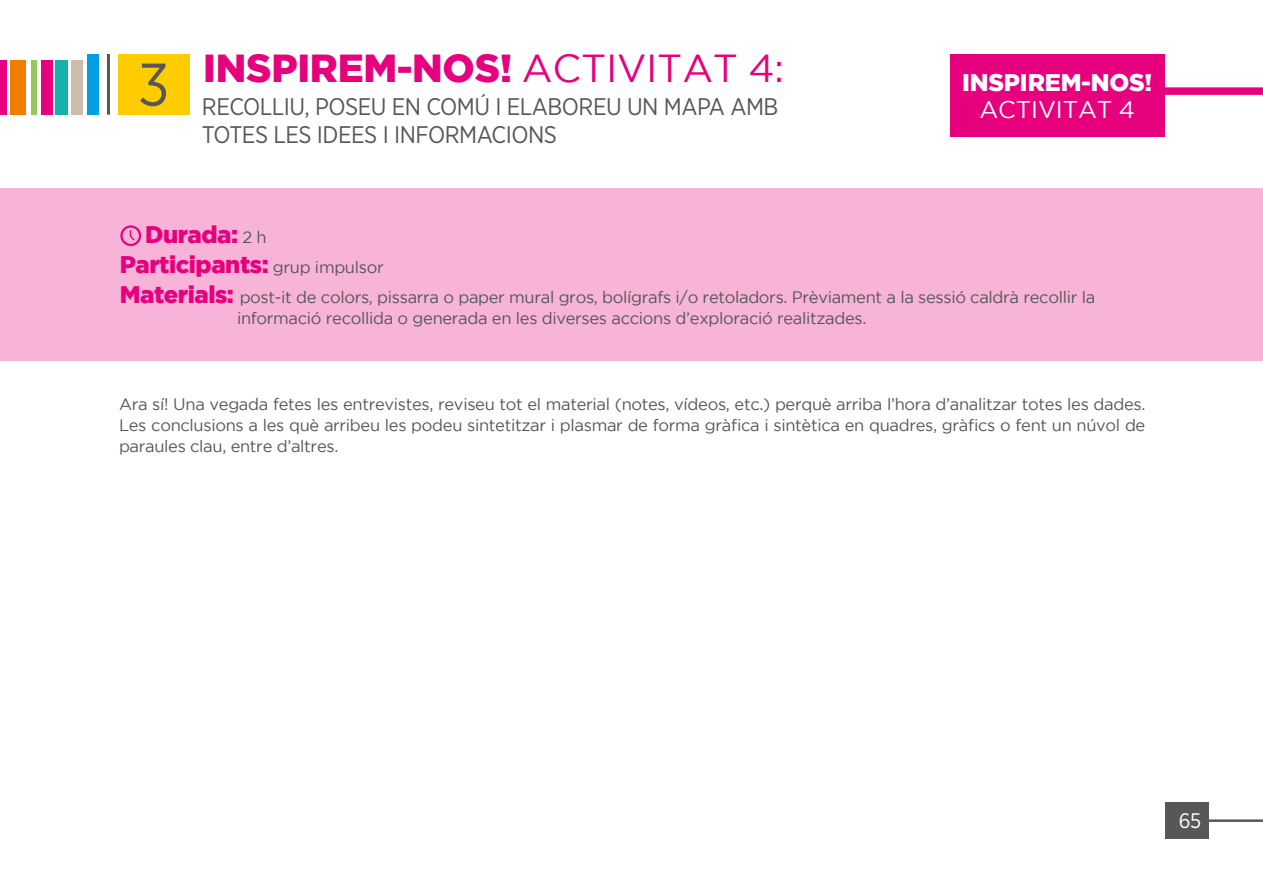
<style>
.page{position:relative;width:1263px;height:893px;background:#fff}
.page>*{position:absolute;margin:0;border:0;box-sizing:border-box;transform-origin:0 0}
.t1{font:60px "Gotham Narrow";color:#575756}
.t2{font:900 39px "Gotham";letter-spacing:-.005em;color:#e6007d}
.t3{font:24px/28.5px "Gotham Narrow";letter-spacing:-.02em;color:#575756}
.t4{font:900 24px/30px "Gotham";letter-spacing:-.02em;color:#e6007d}
.t5{font:900 24px "Gotham";letter-spacing:-.005em;color:#fff}
.t6{font:24px "Gotham";letter-spacing:-.005em;color:#fff}
.t7{font:21px "Gotham Narrow";color:#fff}
.t8{font:16.5px/21px "Gotham";letter-spacing:-.02em;color:#575756}
.s1{font-weight:400}
.s2{font-weight:400;font-size:16.5px;color:#575756}
.s3{font-weight:900;font-size:24px;color:#e6007d}
</style>
<div class="page">
<hr style="left:1185px;top:819px;width:78px;height:3px;background:#575756">
<div style="left:1165px;top:802px;width:43px;height:37px;background:#575756"></div>
<div style="left:0;top:188px;width:1263px;height:173px;background:#f7b3d8"></div>
<svg style="left:120px;top:225px;width:21px;height:21px"></svg>
<div style="left:1098px;top:87px;width:165px;height:8px;background:#e6007d"></div>
<div style="left:950px;top:54px;width:214px;height:83px;background:#e6007d"></div>
<hr style="left:107px;top:54px;width:3px;height:61px;background:#575756">
<div style="left:87px;top:54px;width:12px;height:61px;background:#009fe3"></div>
<div style="left:71px;top:60px;width:12px;height:55px;background:#cbbcab"></div>
<div style="left:55px;top:60px;width:12px;height:55px;background:#15b1ab"></div>
<div style="left:41px;top:60px;width:12px;height:55px;background:#e6007d"></div>
<div style="left:31px;top:60px;width:6px;height:55px;background:#9ac45c"></div>
<div style="left:10px;top:60px;width:16px;height:55px;background:#ef7d00"></div>
<div style="left:0;top:60px;width:7px;height:55px;background:#e6007d"></div>
<div style="left:118px;top:54px;width:72px;height:61px;background:#fc0"></div>
<h1 class="t1" style="left:138px;top:47px;width:33px">3</h1>
<h2 class="t2" style="left:203px;top:46px;width:582px">INSPIREM-NOS! <span class="s1">ACTIVITAT 4:</span></h2>
<h3 class="t3" style="left:202px;top:92px;width:578px">RECOLLIU, POSEU EN COMÚ I ELABOREU UN MAPA AMB<br>TOTES LES IDEES I INFORMACIONS</h3>
<h3 class="t5" style="left:962px;top:68px;width:192px">INSPIREM-NOS!</h3>
<h3 class="t6" style="left:979px;top:96px;width:157px">ACTIVITAT 4</h3>
<h3 class="t4" style="left:120px;top:219px;width:265px;text-indent:25px">Durada: <span class="s2">2 h<br></span>Participants: <span class="s2">grup impulsor</span></h3>
<p class="t8" style="left:237px;top:286px;width:860px;text-indent:-117px"><span class="s3">Materials:</span> post-it de colors, pissarra o paper mural gros, bolígrafs i/o retoladors. Prèviament a la sessió caldrà recollir la informació recollida o generada en les diverses accions d’exploració realitzades.</p>
<p class="t8" style="left:119px;top:394px;width:1028px;text-align:justify">Ara sí! Una vegada fetes les entrevistes, reviseu tot el material (notes, vídeos, etc.) perquè arriba l’hora d’analitzar totes les dades.<br>Les conclusions a les què arribeu les podeu sintetitzar i plasmar de forma gràfica i sintètica en quadres, gràfics o fent un núvol de paraules clau, entre d’altres.</p>
<p class="t7" style="left:1179px;top:808px;width:24px">65</p>
</div>
